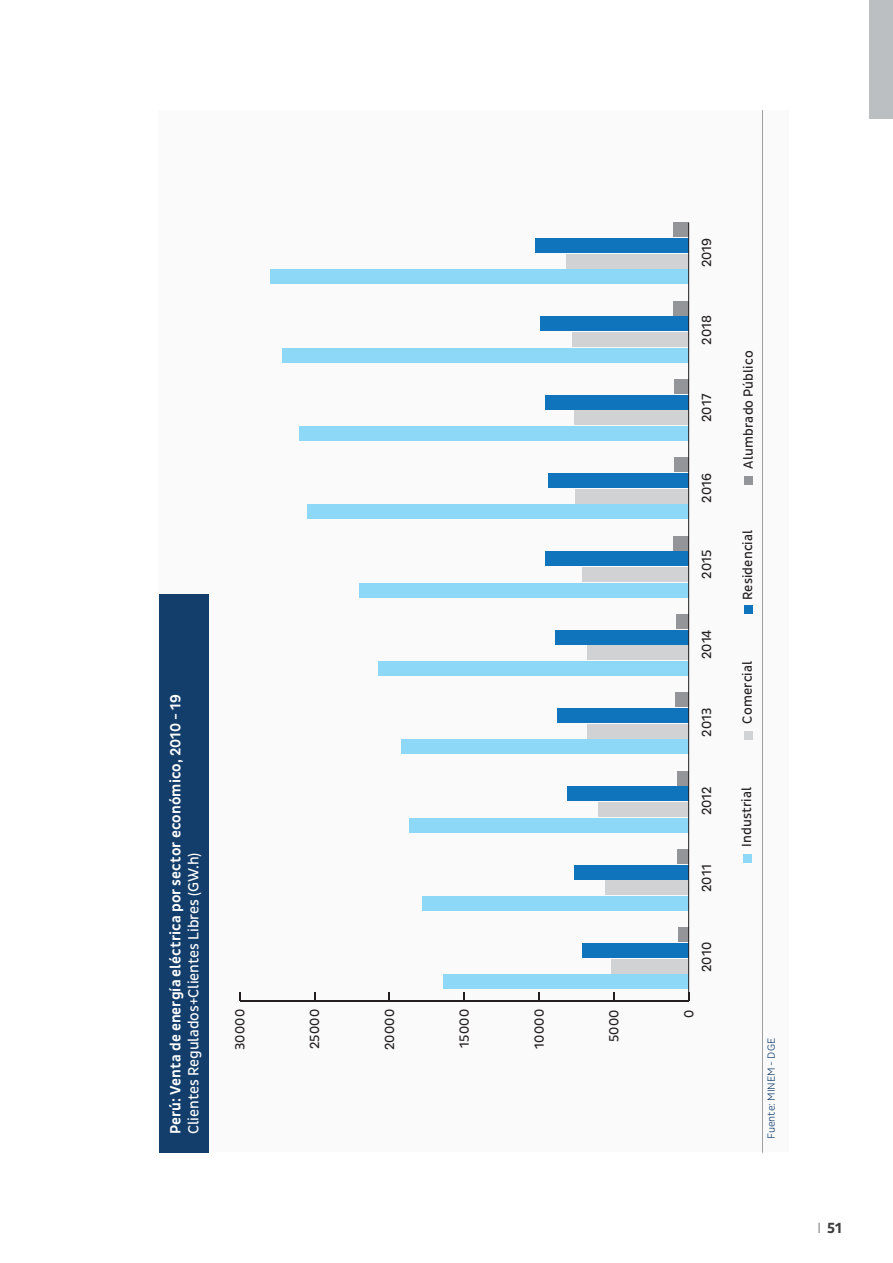
<style>
.page{position:relative;width:893px;height:1263px;background:#fff}
.page>*{position:absolute;margin:0;border:0;box-sizing:border-box;transform-origin:0 0}
.t1{font:500 15px "Pluto Sans Cond";letter-spacing:.005em;color:#fff}
.t2{font:15px "Pluto Sans Cond";color:#fff}
.t3{font:700 15px "Pluto Sans Cond";color:#3e3e3f}
.t4{font:13.5px "Pluto Sans Cond";letter-spacing:.01em;color:#231f20}
.t5{font:300 10.5px "Pluto Sans Cond";color:#133e6b}
.s1{font-family:"Pluto Sans Cond Ex";font-weight:300}
</style>
<div class="page">
<div style="left:869px;top:0;width:24px;height:119px;background:#bcbfc1"></div>
<div style="left:159px;top:110px;width:629px;height:1042px;background:#fafafa"></div>
<div style="left:743px;top:854px;width:8px;height:8px;background:#8dd7f7"></div>
<div style="left:744px;top:731px;width:8px;height:8px;background:#d1d2d4"></div>
<div style="left:744px;top:476px;width:9px;height:8px;background:#939598"></div>
<div style="left:744px;top:605px;width:8px;height:9px;background:#1074bc"></div>
<hr style="left:240px;top:1000px;width:449px;height:1px;background:#231f20">
<svg style="left:613px;top:992px;width:2px;height:8px"></svg>
<svg style="left:538px;top:992px;width:2px;height:8px"></svg>
<svg style="left:463px;top:992px;width:2px;height:8px"></svg>
<div style="left:678px;top:928px;width:11px;height:14px;background:#939598"></div>
<div style="left:677px;top:849px;width:12px;height:15px;background:#939598"></div>
<div style="left:677px;top:771px;width:12px;height:14px;background:#939598"></div>
<div style="left:675px;top:693px;width:14px;height:14px;background:#939598"></div>
<div style="left:676px;top:614px;width:13px;height:14px;background:#939598"></div>
<div style="left:673px;top:536px;width:16px;height:14px;background:#939598"></div>
<div style="left:674px;top:458px;width:15px;height:14px;background:#939598"></div>
<div style="left:674px;top:379px;width:15px;height:14px;background:#939598"></div>
<div style="left:673px;top:301px;width:16px;height:14px;background:#939598"></div>
<div style="left:673px;top:223px;width:16px;height:14px;background:#939598"></div>
<div style="left:583px;top:943px;width:106px;height:15px;background:#1074bc"></div>
<div style="left:574px;top:865px;width:115px;height:14px;background:#1074bc"></div>
<div style="left:567px;top:787px;width:122px;height:14px;background:#1074bc"></div>
<div style="left:558px;top:708px;width:131px;height:14px;background:#1074bc"></div>
<div style="left:555px;top:630px;width:134px;height:14px;background:#1074bc"></div>
<div style="left:545px;top:552px;width:144px;height:14px;background:#1074bc"></div>
<div style="left:549px;top:473px;width:140px;height:14px;background:#1074bc"></div>
<div style="left:545px;top:395px;width:144px;height:14px;background:#1074bc"></div>
<div style="left:540px;top:317px;width:149px;height:14px;background:#1074bc"></div>
<div style="left:535px;top:238px;width:154px;height:14px;background:#1074bc"></div>
<div style="left:611px;top:959px;width:78px;height:14px;background:#d1d2d4"></div>
<div style="left:605px;top:881px;width:84px;height:14px;background:#d1d2d4"></div>
<div style="left:598px;top:802px;width:91px;height:15px;background:#d1d2d4"></div>
<div style="left:587px;top:724px;width:102px;height:14px;background:#d1d2d4"></div>
<div style="left:587px;top:646px;width:102px;height:14px;background:#d1d2d4"></div>
<div style="left:582px;top:567px;width:107px;height:14px;background:#d1d2d4"></div>
<div style="left:576px;top:489px;width:113px;height:14px;background:#d1d2d4"></div>
<div style="left:575px;top:411px;width:114px;height:14px;background:#d1d2d4"></div>
<div style="left:572px;top:332px;width:117px;height:14px;background:#d1d2d4"></div>
<div style="left:566px;top:254px;width:123px;height:14px;background:#d1d2d4"></div>
<div style="left:443px;top:975px;width:246px;height:14px;background:#8dd7f7"></div>
<div style="left:422px;top:896px;width:267px;height:15px;background:#8dd7f7"></div>
<div style="left:409px;top:818px;width:280px;height:14px;background:#8dd7f7"></div>
<div style="left:401px;top:740px;width:288px;height:14px;background:#8dd7f7"></div>
<div style="left:378px;top:661px;width:311px;height:14px;background:#8dd7f7"></div>
<div style="left:359px;top:583px;width:330px;height:14px;background:#8dd7f7"></div>
<div style="left:307px;top:505px;width:382px;height:14px;background:#8dd7f7"></div>
<div style="left:299px;top:426px;width:390px;height:14px;background:#8dd7f7"></div>
<div style="left:283px;top:348px;width:406px;height:14px;background:#8dd7f7"></div>
<div style="left:270px;top:270px;width:419px;height:14px;background:#8dd7f7"></div>
<hr style="left:688px;top:223px;width:1px;height:769px;background:#231f20">
<div style="left:159px;top:594px;width:49px;height:559px;background:#133e6b"></div>
<hr style="left:762px;top:110px;width:1px;height:1043px;background:#57585a">
<p class="t1" style="left:167px;top:1134px;width:441px;rotate:-90deg">Perú: Venta de energía eléctrica por sector económico, 2010 - 19</p>
<p class="t2" style="left:185px;top:1134px;width:283px;rotate:-90deg">Clientes Regulados+Clientes Libres (GW.h)</p>
<p class="t4" style="left:232px;top:1050px;width:43px;rotate:-90deg">30000</p>
<p class="t4" style="left:307px;top:1049px;width:42px;rotate:-90deg">25000</p>
<p class="t4" style="left:382px;top:1050px;width:43px;rotate:-90deg">20000</p>
<p class="t4" style="left:457px;top:1048px;width:40px;rotate:-90deg">15000</p>
<p class="t4" style="left:531px;top:1049px;width:41px;rotate:-90deg">10000</p>
<p class="t4" style="left:606px;top:1042px;width:34px;rotate:-90deg">5000</p>
<p class="t4" style="left:699px;top:267px;width:31px;rotate:-90deg">2019</p>
<p class="t4" style="left:699px;top:344px;width:31px;rotate:-90deg">2018</p>
<p class="t4" style="left:699px;top:422px;width:30px;rotate:-90deg">2017</p>
<p class="t4" style="left:699px;top:503px;width:31px;rotate:-90deg">2016</p>
<p class="t4" style="left:699px;top:579px;width:31px;rotate:-90deg">2015</p>
<p class="t4" style="left:699px;top:659px;width:31px;rotate:-90deg">2014</p>
<p class="t4" style="left:699px;top:737px;width:31px;rotate:-90deg">2013</p>
<p class="t4" style="left:699px;top:815px;width:31px;rotate:-90deg">2012</p>
<p class="t4" style="left:699px;top:892px;width:29px;rotate:-90deg">2011</p>
<p class="t4" style="left:699px;top:972px;width:32px;rotate:-90deg">2010</p>
<p class="t4" style="left:681px;top:1018px;width:10px;rotate:-90deg">0</p>
<p class="t4" style="left:740px;top:469px;width:119px;rotate:-90deg">Alumbrado Público</p>
<p class="t4" style="left:740px;top:600px;width:72px;rotate:-90deg">Residencial</p>
<p class="t4" style="left:740px;top:723px;width:64px;rotate:-90deg">Comercial</p>
<p class="t4" style="left:739px;top:847px;width:62px;rotate:-90deg">Industrial</p>
<p class="t5" style="left:765px;top:1139px;width:102px;rotate:-90deg">Fuente: MINEM - DGE</p>
<p class="t3" style="left:817px;top:1220px;width:26px"><span class="s1">I</span> 51</p>
</div>
